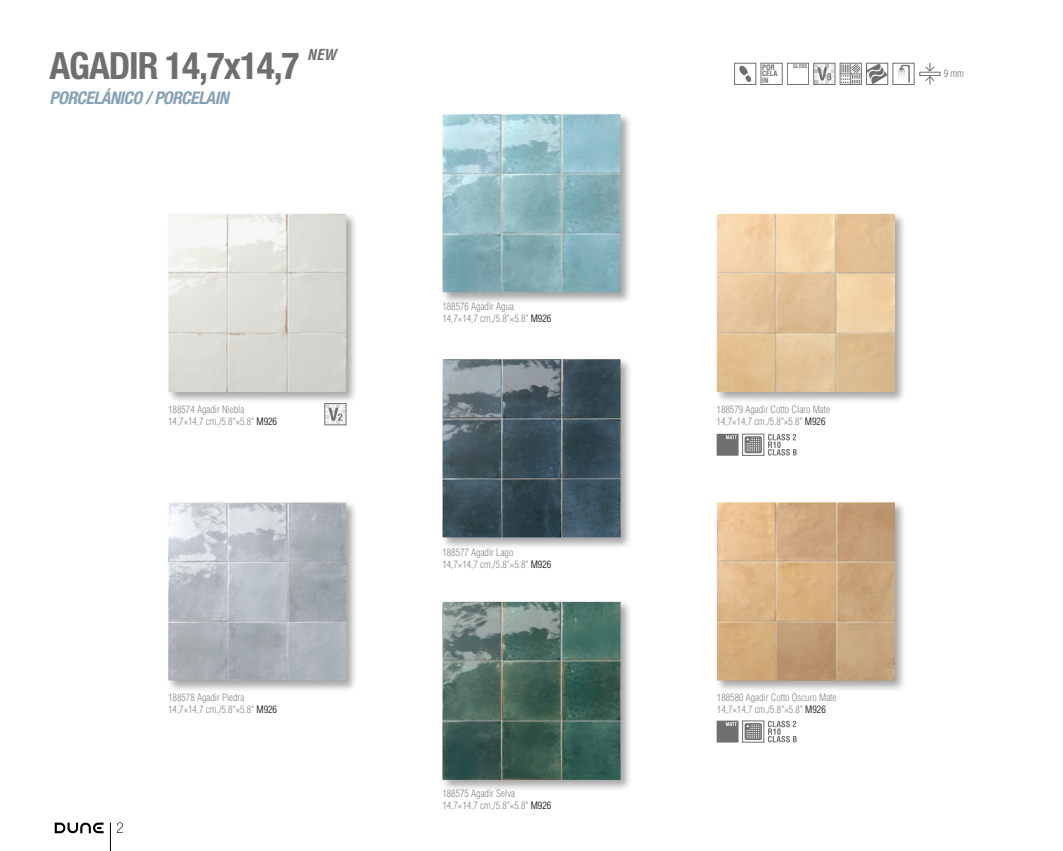
<style>
.page{position:relative;width:1063px;height:851px;background:#fff}
.page>*{position:absolute;margin:0;border:0;box-sizing:border-box;transform-origin:0 0}
.t1{font:700 condensed 37.5px "Helvetica Neue LT Std";letter-spacing:-.03em;color:#706f6f}
.t2{font:italic 700 condensed 17.5px "Helvetica Neue LT Std";letter-spacing:-.03em;color:#86a1b5}
.t3{font:100 condensed 15px "Helvetica Neue LT Std";color:#000}
.t4{font:italic 700 condensed 14.88px "Helvetica LT Std";color:#706f6f}
.t5{font:300 condensed 10px/12px "Helvetica LT Std";color:#878787}
.t6{font:300 condensed 10px "Helvetica LT Std";color:#706f6f}
.t7{font:700 condensed 7.25px/6.5px "Helvetica LT Std";color:#706f6f}
.t8{font:700 condensed 5px "Helvetica LT Std";color:#706f6f}
.s1{color:#000}
</style>
<div class="page">
<svg style="left:55px;top:822px;width:49px;height:12px"></svg>
<svg style="left:110px;top:822px;width:1px;height:28px"></svg>
<div style="left:734px;top:63px;width:22px;height:22px;border:1px solid #706f6f"></div>
<svg style="left:739px;top:65px;width:12px;height:17px"></svg>
<div style="left:761px;top:63px;width:22px;height:22px;border:1px solid #706f6f"></div>
<div style="left:787px;top:63px;width:22px;height:22px;border:1px solid #706f6f"></div>
<svg style="left:813px;top:63px;width:75px;height:22px"></svg>
<div style="left:893px;top:63px;width:21px;height:22px;border:1px solid #706f6f"></div>
<svg style="left:897px;top:65px;width:13px;height:18px"></svg>
<div style="left:919px;top:72px;width:21px;height:4px;border:1px solid #706f6f"></div>
<svg style="left:924px;top:63px;width:11px;height:22px"></svg>
<div style="left:440px;top:600px;width:193px;height:191px;background:#000;opacity:.35"></div>
<img style="left:442px;top:601px;width:179px;height:178px">
<div style="left:440px;top:112px;width:193px;height:192px;background:#000;opacity:.35"></div>
<img style="left:442px;top:114px;width:179px;height:178px">
<div style="left:440px;top:357px;width:193px;height:192px;background:#000;opacity:.35"></div>
<img style="left:442px;top:359px;width:179px;height:178px">
<div style="left:166px;top:500px;width:192px;height:192px;background:#000;opacity:.35"></div>
<img style="left:168px;top:502px;width:178px;height:178px">
<svg style="left:326px;top:405px;width:18px;height:18px"></svg>
<div style="left:324px;top:403px;width:22px;height:22px;border:1px solid #706f6f"></div>
<div style="left:166px;top:211px;width:192px;height:193px;background:#000;opacity:.35"></div>
<img style="left:168px;top:214px;width:178px;height:178px">
<div style="left:715px;top:211px;width:192px;height:193px;background:#000;opacity:.35"></div>
<img style="left:717px;top:214px;width:178px;height:178px">
<div style="left:742px;top:434px;width:22px;height:21px;border:1px solid #706f6f"></div>
<svg style="left:745px;top:436px;width:17px;height:17px"></svg>
<svg style="left:745px;top:436px;width:16px;height:16px"></svg>
<svg style="left:768px;top:434px;width:29px;height:21px"></svg>
<svg style="left:717px;top:434px;width:22px;height:21px"></svg>
<div style="left:715px;top:500px;width:192px;height:192px;background:#000;opacity:.35"></div>
<img style="left:717px;top:502px;width:178px;height:178px">
<div style="left:742px;top:720px;width:22px;height:22px;border:1px solid #706f6f"></div>
<svg style="left:745px;top:723px;width:17px;height:17px"></svg>
<svg style="left:745px;top:723px;width:16px;height:16px"></svg>
<svg style="left:768px;top:720px;width:29px;height:22px"></svg>
<svg style="left:717px;top:720px;width:22px;height:22px"></svg>
<h1 class="t1" style="left:50px;top:43px;width:252px">AGADIR 14,7x14,7</h1>
<h2 class="t2" style="left:50px;top:87px;width:181px">PORCELÁNICO / PORCELAIN</h2>
<h3 class="t4" style="left:307px;top:45px;width:30px">NEW</h3>
<p class="t5" style="left:442px;top:301px;width:110px">188576 Agadir Agua<br>14,7×14,7 cm./5.8"×5.8" <span class="s1">M926</span></p>
<p class="t7" style="left:762px;top:64px;width:17px">POR<br>CELA<br>IN</p>
<p class="t8" style="left:793px;top:63px;width:16px">GLOSS</p>
<p class="t5" style="left:168px;top:403px;width:110px">188574 Agadir Niebla<br>14,7×14,7 cm./5.8"×5.8" <span class="s1">M926</span></p>
<p class="t5" style="left:717px;top:403px;width:115px">188579 Agadir Cotto Claro Mate<br>14,7×14,7 cm./5.8"×5.8" <span class="s1">M926</span></p>
<h3 class="t3" style="left:116px;top:819px;width:9px">2</h3>
<p class="t5" style="left:168px;top:691px;width:110px">188578 Agadir Piedra<br>14,7×14,7 cm./5.8"×5.8" <span class="s1">M926</span></p>
<p class="t5" style="left:442px;top:546px;width:110px">188577 Agadir Lago<br>14,7×14,7 cm./5.8"×5.8" <span class="s1">M926</span></p>
<p class="t5" style="left:442px;top:787px;width:110px">188575 Agadir Selva<br>14,7×14,7 cm./5.8"×5.8" <span class="s1">M926</span></p>
<p class="t5" style="left:717px;top:691px;width:121px">188580 Agadir Cotto Oscuro Mate<br>14,7×14,7 cm./5.8"×5.8" <span class="s1">M926</span></p>
<p class="t6" style="left:944px;top:68px;width:21px">9 mm</p>
</div>
